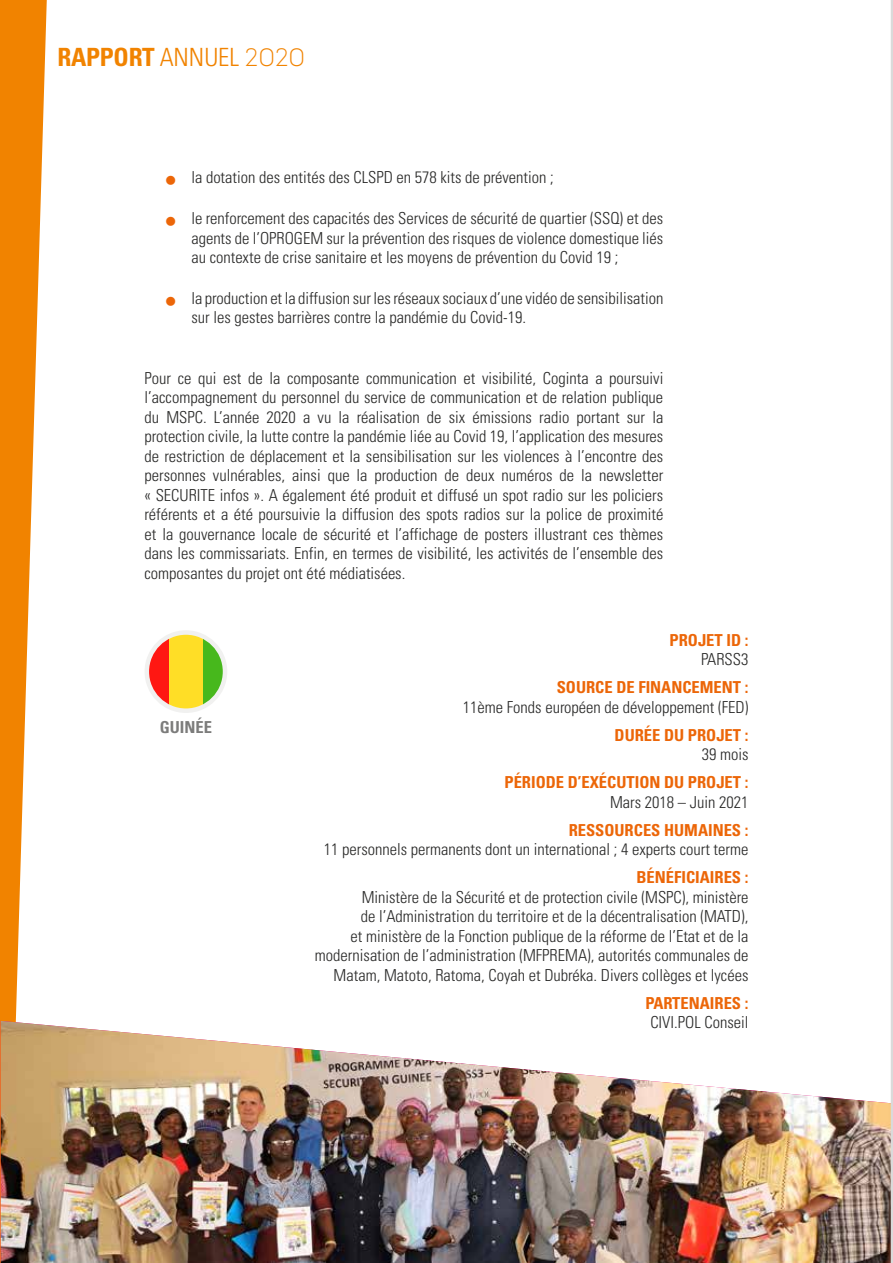
<style>
.page{position:relative;width:893px;height:1263px;background:#fff}
.page>*{position:absolute;margin:0;border:0;box-sizing:border-box;transform-origin:0 0}
.t1{font:25.05px "Univers LT 67 Bd Cn";letter-spacing:-.01em;color:#f18300}
.t2{font:16.5px/19.5px "Univers LT 47 Lt Cn";color:#282827;text-align:justify}
.t3{font:16.5px "Univers LT 67 Bd Cn";color:#ec6608}
.t4{font:16.5px "Univers LT 67 Bd Cn";color:#7c7c7b}
.s1{font-family:"Univers LT 47 Lt Cn"}
.s2{font-family:"Intro";font-weight:300}
.s3{font-family:"Circle Things";font-size:9px;color:#ec6608}
</style>
<div class="page">
<svg style="left:0;top:0;width:47px;height:1263px;fill:#f18300"></svg>
<svg style="left:203px;top:636px;width:20px;height:71px"></svg>
<svg style="left:148px;top:636px;width:21px;height:71px"></svg>
<div style="left:169px;top:632px;width:34px;height:79px;background:#ffde26"></div>
<div style="left:145px;top:630px;width:82px;height:83px;border:5px solid #f1f1f0;border-radius:50%"></div>
<img style="left:1px;top:1021px;width:890px;height:242px">
<hr style="left:891px;top:0;width:2px;height:1263px;background:#dadada">
<h1 class="t1" style="left:57px;top:43px;width:249px">RAPPORT <span class="s1">ANNUEL</span> <span class="s2">2020</span></h1>
<p class="t2" style="left:166px;top:168px;width:389px"><span class="s3">A</span> la dotation des entités des CLSPD en 578 kits de prévention ;</p>
<p class="t2" style="left:191px;top:208px;width:473px;text-indent:-26px"><span class="s3">A</span> le renforcement des capacités des Services de sécurité de quartier (SSQ) et des agents de l’OPROGEM sur la prévention des risques de violence domestique liés au contexte de crise sanitaire et les moyens de prévention du Covid 19 ;</p>
<p class="t2" style="left:191px;top:288px;width:473px;text-indent:-26px"><span class="s3">A</span> la production et la diffusion sur les réseaux sociaux d’une vidéo de sensibilisation sur les gestes barrières contre la pandémie du Covid-19.</p>
<p class="t2" style="left:145px;top:368px;width:520px">Pour ce qui est de la composante communication et visibilité, Coginta a poursuivi l’accompagnement du personnel du service de communication et de relation publique du MSPC. L’année 2020 a vu la réalisation de six émissions radio portant sur la protection civile, la lutte contre la pandémie liée au Covid 19, l’application des mesures de restriction de déplacement et la sensibilisation sur les violences à l’encontre des personnes vulnérables, ainsi que la production de deux numéros de la newsletter « SECURITE infos ». A également été produit et diffusé un spot radio sur les policiers référents et a été poursuivie la diffusion des spots radios sur la police de proximité et la gouvernance locale de sécurité et l’affichage de posters illustrant ces thèmes dans les commissariats. Enfin, en termes de visibilité, les activités de l’ensemble des composantes du projet ont été médiatisées.</p>
<p class="t4" style="left:160px;top:717px;width:54px">GUINÉE</p>
<p class="t3" style="left:670px;top:630px;width:80px">PROJET ID :</p>
<p class="t2" style="left:701px;top:650px;width:49px">PARSS3</p>
<p class="t3" style="left:557px;top:678px;width:193px">SOURCE DE FINANCEMENT :</p>
<p class="t2" style="left:463px;top:697px;width:287px">11ème Fonds européen de développement (FED)</p>
<p class="t3" style="left:615px;top:725px;width:135px">DURÉE DU PROJET :</p>
<p class="t2" style="left:702px;top:745px;width:48px">39 mois</p>
<p class="t3" style="left:505px;top:773px;width:245px">PÉRIODE D’EXÉCUTION DU PROJET :</p>
<p class="t2" style="left:610px;top:792px;width:140px">Mars 2018 – Juin 2021</p>
<p class="t3" style="left:569px;top:820px;width:181px">RESSOURCES HUMAINES :</p>
<p class="t2" style="left:324px;top:840px;width:426px">11 personnels permanents dont un international ; 4 experts court terme</p>
<p class="t3" style="left:637px;top:868px;width:113px">BÉNÉFICIAIRES :</p>
<p class="t2" style="left:315px;top:887px;width:435px;text-align:right">Ministère de la Sécurité et de protection civile (MSPC), ministère<br>de l’Administration du territoire et de la décentralisation (MATD),<br>et ministère de la Fonction publique de la réforme de l’Etat et de la modernisation de l’administration (MFPREMA), autorités communales de Matam, Matoto, Ratoma, Coyah et Dubréka. Divers collèges et lycées</p>
<p class="t3" style="left:645px;top:993px;width:105px">PARTENAIRES :</p>
<p class="t2" style="left:650px;top:1013px;width:100px">CIVI.POL Conseil</p>
</div>
